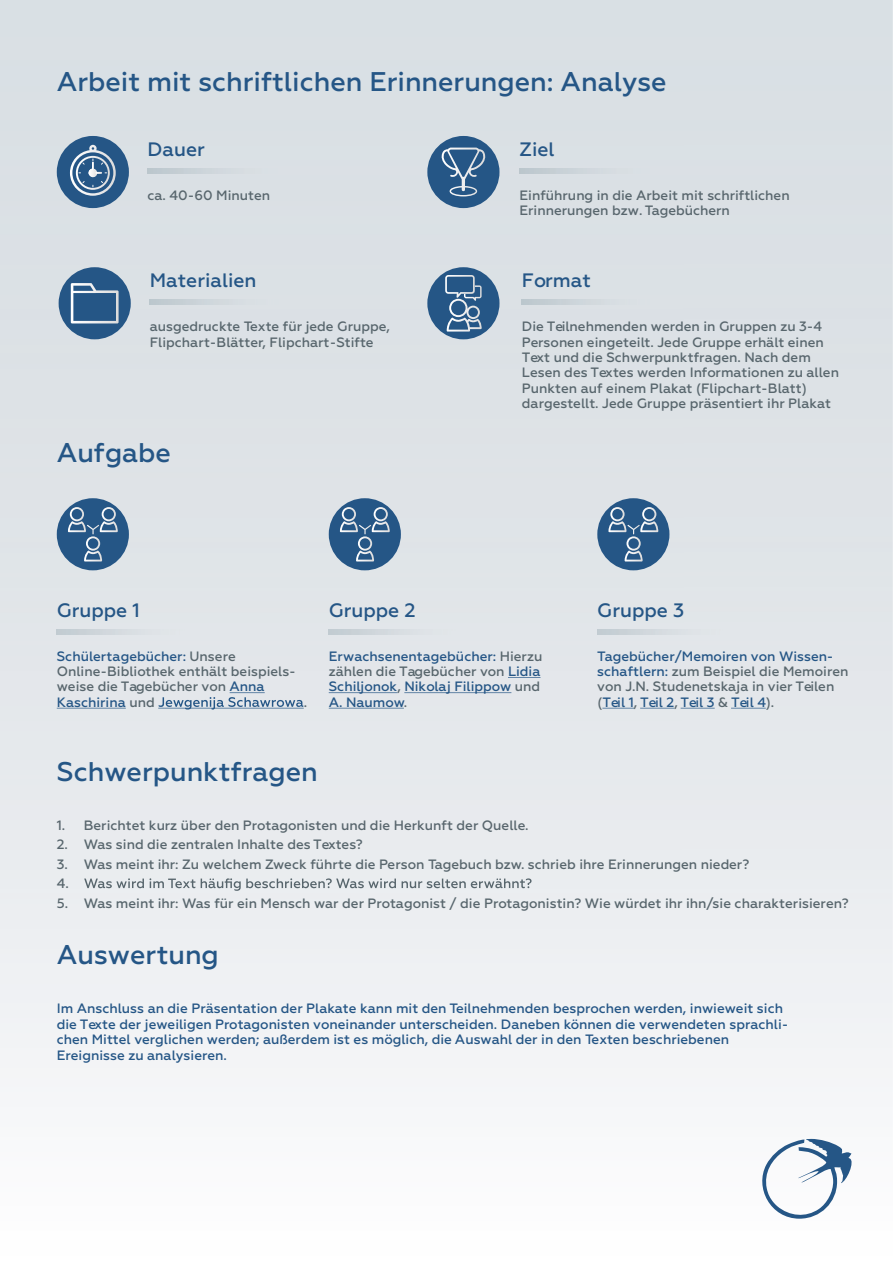
<style>
.page{position:relative;width:893px;height:1263px;background:#fff}
.page>*{position:absolute;margin:0;border:0;box-sizing:border-box;transform-origin:0 0}
.t1{font:500 27px "Geometria";color:#255686}
.t2{font:500 19.35px "Geometria";color:#255686}
.t3{font:500 13.5px/15.5px "Geometria";color:#58666d}
.t4{font:500 13.5px/15.5px "Geometria";color:#255686}
.s1{color:#255686}
.s2{color:#58666d}
</style>
<div class="page">
<div style="left:0;top:0;width:684px;height:632px;background:#dce1e5"></div>
<svg style="left:754px;top:1139px;width:101px;height:80px"></svg>
<div style="left:59px;top:267px;width:72px;height:72px;background:#255686;border-radius:50%"></div>
<svg style="left:71px;top:283px;width:48px;height:40px"></svg>
<div style="left:427px;top:136px;width:72px;height:72px;background:#255686;border-radius:50%"></div>
<svg style="left:441px;top:148px;width:45px;height:48px"></svg>
<div style="left:57px;top:136px;width:72px;height:72px;background:#255686;border-radius:50%"></div>
<svg style="left:70px;top:145px;width:46px;height:51px"></svg>
<div style="left:427px;top:267px;width:72px;height:72px;background:#255686;border-radius:50%"></div>
<svg style="left:445px;top:275px;width:37px;height:57px"></svg>
<img style="left:147px;top:169px;width:132px;height:5px">
<img style="left:150px;top:300px;width:132px;height:5px">
<img style="left:520px;top:169px;width:131px;height:5px">
<img style="left:522px;top:300px;width:132px;height:5px">
<svg style="left:57px;top:708px;width:69px;height:1px"></svg>
<svg style="left:158px;top:692px;width:146px;height:17px;background:#b7c5d3"></svg>
<img style="left:57px;top:629px;width:132px;height:5px">
<div style="left:57px;top:498px;width:72px;height:72px;background:#255686;border-radius:50%"></div>
<svg style="left:68px;top:507px;width:50px;height:54px"></svg>
<svg style="left:508px;top:677px;width:32px;height:1px"></svg>
<svg style="left:329px;top:692px;width:68px;height:1px"></svg>
<svg style="left:404px;top:692px;width:107px;height:1px"></svg>
<svg style="left:329px;top:708px;width:75px;height:1px"></svg>
<img style="left:329px;top:629px;width:132px;height:5px">
<div style="left:329px;top:498px;width:72px;height:72px;background:#255686;border-radius:50%"></div>
<svg style="left:340px;top:507px;width:50px;height:54px"></svg>
<svg style="left:602px;top:708px;width:32px;height:1px"></svg>
<svg style="left:640px;top:708px;width:34px;height:1px"></svg>
<svg style="left:681px;top:708px;width:34px;height:1px"></svg>
<svg style="left:731px;top:708px;width:35px;height:1px"></svg>
<img style="left:597px;top:629px;width:132px;height:5px">
<div style="left:597px;top:498px;width:72px;height:72px;background:#255686;border-radius:50%"></div>
<svg style="left:608px;top:507px;width:50px;height:54px"></svg>
<svg style="left:84px;top:878px;width:60px;height:10px"></svg>
<svg style="left:150px;top:878px;width:45px;height:10px"></svg>
<svg style="left:201px;top:878px;width:195px;height:13px;background:#c6cbcf"></svg>
<svg style="left:402px;top:878px;width:130px;height:10px"></svg>
<h1 class="t1" style="left:57px;top:66px;width:611px">Arbeit mit schriftlichen Erinnerungen: Analyse</h1>
<h2 class="t2" style="left:147px;top:138px;width:59px">Dauer</h2>
<h2 class="t2" style="left:520px;top:138px;width:36px">Ziel</h2>
<p class="t3" style="left:147px;top:188px;width:124px">ca. 40-60 Minuten</p>
<p class="t3" style="left:520px;top:188px;width:272px">Einführung in die Arbeit mit schriftlichen<br>Erinnerungen bzw. Tagebüchern</p>
<h2 class="t2" style="left:150px;top:269px;width:108px">Materialien</h2>
<h2 class="t2" style="left:522px;top:269px;width:70px">Format</h2>
<p class="t3" style="left:150px;top:319px;width:242px">ausgedruckte Texte für jede Gruppe,<br>Flipchart-Blätter, Flipchart-Stifte</p>
<p class="t3" style="left:522px;top:319px;width:319px">Die Teilnehmenden werden in Gruppen zu 3-4<br>Personen eingeteilt. Jede Gruppe erhält einen Text und die Schwerpunktfragen. Nach dem Lesen des Textes werden Informationen zu allen Punkten auf einem Plakat (Flipchart-Blatt) dargestellt. Jede Gruppe präsentiert ihr Plakat</p>
<h1 class="t1" style="left:57px;top:436px;width:116px">Aufgabe</h1>
<h2 class="t2" style="left:57px;top:599px;width:85px">Gruppe 1</h2>
<h2 class="t2" style="left:329px;top:599px;width:88px">Gruppe 2</h2>
<h2 class="t2" style="left:597px;top:599px;width:88px">Gruppe 3</h2>
<p class="t3" style="left:57px;top:648px;width:241px"><span class="s1">Schülertagebücher:</span> Unsere<br>Online-Bibliothek enthält beispiels&shy;weise die Tagebücher von <span class="s1">Anna<br>Kaschirina</span> und</p>
<p class="t3" style="left:304px;top:694px;width:5px">.</p>
<p class="t4" style="left:329px;top:648px;width:215px">Erwachsenentagebücher: <span class="s2">Hierzu zählen die Tagebücher von</span> Lidia<br>Schiljonok<span class="s2">,</span> Nikolaj Filippow <span class="s2">und<br></span>A. Naumow<span class="s2">.</span></p>
<p class="t4" style="left:597px;top:648px;width:253px">Tagebücher/Memoiren von Wissen&shy;schaftlern: <span class="s2">zum Beispiel die Memoiren von J.N. Studenetskaja in vier Teilen (</span>Teil 1<span class="s2">,</span> Teil 2<span class="s2">,</span> Teil 3 <span class="s2">&amp;</span> Teil 4<span class="s2">).</span></p>
<h1 class="t1" style="left:57px;top:756px;width:263px">Schwerpunktfragen</h1>
<p class="t3" style="left:57px;top:817px;width:473px">1. Berichtet kurz über den Protagonisten und die Herkunft der Quelle.</p>
<p class="t3" style="left:57px;top:837px;width:307px">2. Was sind die zentralen Inhalte des Textes?</p>
<p class="t3" style="left:57px;top:854px;width:694px;line-height:19.5px">3. Was meint ihr: Zu welchem Zweck führte die Person Tagebuch bzw. schrieb ihre Erinnerungen nieder?<br>4.</p>
<p class="t3" style="left:57px;top:895px;width:793px">5. Was meint ihr: Was für ein Mensch war der Protagonist / die Protagonistin? Wie würdet ihr ihn/sie charakterisieren?</p>
<h1 class="t1" style="left:57px;top:938px;width:163px">Auswertung</h1>
<p class="t4" style="left:57px;top:1001px;width:733px">Im Anschluss an die Präsentation der Plakate kann mit den Teilnehmenden besprochen werden, inwieweit sich die Texte der jeweiligen Protagonisten voneinander unterscheiden. Daneben können die verwendeten sprachli&shy;chen Mittel verglichen werden; außerdem ist es möglich, die Auswahl der in den Texten beschriebenen Ereignisse zu analysieren.</p>
</div>
